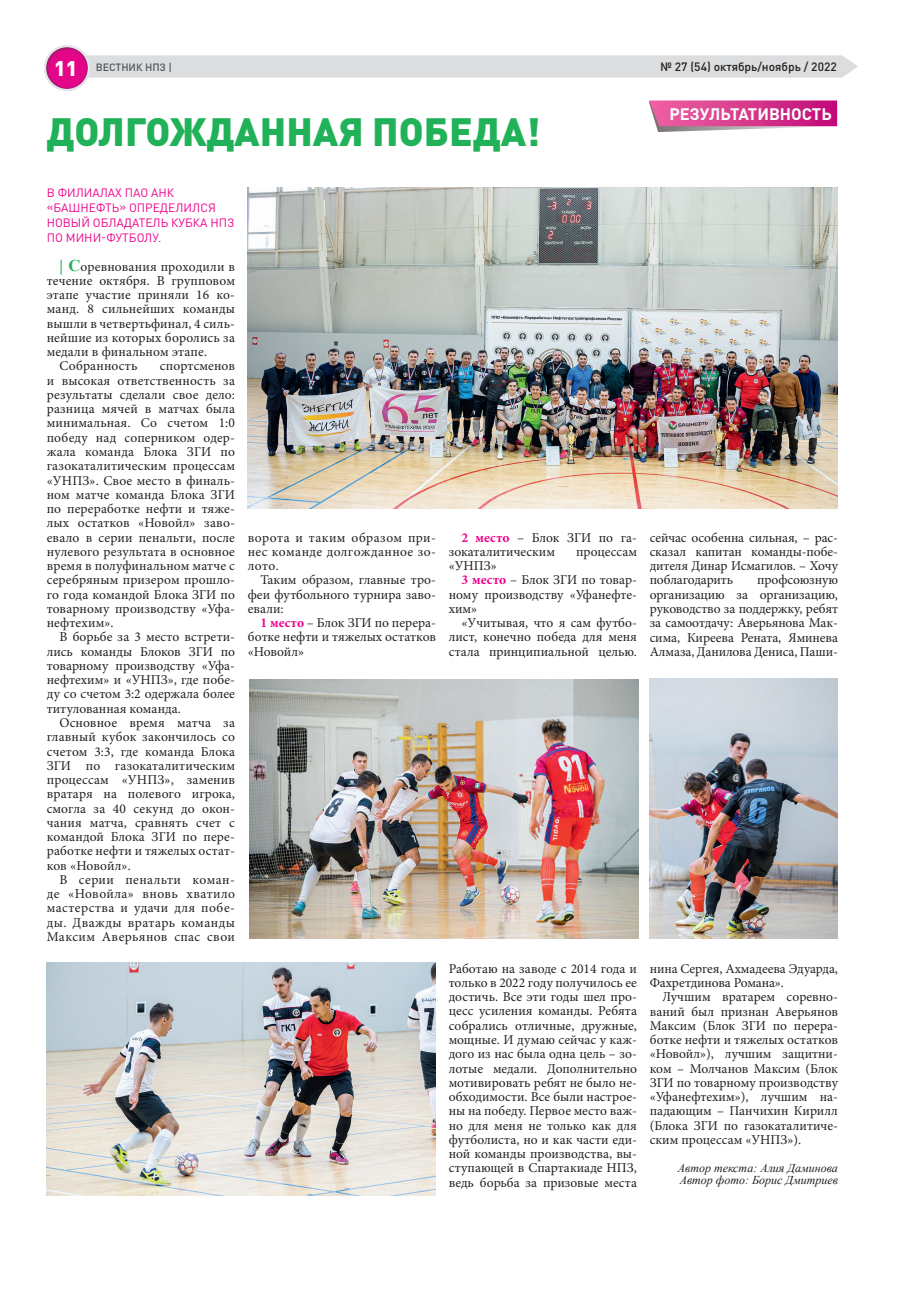
<style>
.page{position:relative;width:906px;height:1289px;background:#fff}
.page>*{position:absolute;margin:0;border:0;box-sizing:border-box;transform-origin:0 0}
.t1{font:900 39px "DIN Pro";color:#21b259}
.t2{font:700 16.5px "DIN Pro";color:#fff}
.t3{font:13.5px/14.2px "Minion Pro";letter-spacing:.005em;color:#231f20;text-align:justify}
.t4{font:12px/15px "DIN Pro";color:#ed028c}
.t5{font:italic 12px/12px "Times New Roman";color:#231f20}
.t6{font:500 12px "DIN Pro";color:#231f20}
.t7{font:500 10.5px "DIN Pro";color:#545557}
.s1{font-weight:900;font-size:21px;color:#fff}
.s2{font-family:"Times New Roman";font-weight:700;font-size:16.5px;color:#21b259}
.s3{font-weight:700;color:#ed028c}
</style>
<div class="page">
<svg style="left:44px;top:45px;width:814px;height:46px"></svg>
<img style="left:248px;top:187px;width:590px;height:321px">
<img style="left:250px;top:679px;width:388px;height:259px">
<img style="left:649px;top:679px;width:189px;height:259px">
<img style="left:47px;top:962px;width:389px;height:233px">
<svg style="left:649px;top:100px;width:189px;height:32px;background:#d65a9c"></svg>
<p class="t7" style="left:54px;top:60px;width:119px"><span class="s1">11</span> ВЕСТНИК НПЗ |</p>
<p class="t6" style="left:660px;top:58px;width:178px">№ 27 (54) октябрь/ноябрь / 2022</p>
<h1 class="t1" style="left:47px;top:105px;width:495px">ДОЛГОЖДАННАЯ ПОБЕДА!</h1>
<p class="t2" style="left:669px;top:102px;width:164px">РЕЗУЛЬТАТИВНОСТЬ</p>
<p class="t4" style="left:47px;top:185px;width:189px">В ФИЛИАЛАХ ПАО АНК «БАШНЕФТЬ» ОПРЕДЕЛИЛСЯ<br>НОВЫЙ ОБЛАДАТЕЛЬ КУБКА НПЗ<br>ПО МИНИ-ФУТБОЛУ.</p>
<p class="t3" style="left:60px;top:259px;width:177px"><span class="s2">| С</span>оревнования проходили в</p>
<p class="t3" style="left:47px;top:273px;width:190px">течение октября. В групповом</p>
<p class="t3" style="left:47px;top:288px;width:190px">этапе участие приняли 16 ко-</p>
<p class="t3" style="left:47px;top:302px;width:190px">манд. 8 сильнейших команды</p>
<p class="t3" style="left:47px;top:316px;width:190px">вышли в четвертьфинал, 4 силь-</p>
<p class="t3" style="left:47px;top:330px;width:190px">нейшие из которых боролись за</p>
<p class="t3" style="left:47px;top:345px;width:162px">медали в финальном этапе.</p>
<p class="t3" style="left:60px;top:359px;width:79px">Собранность</p>
<p class="t3" style="left:47px;top:359px;width:190px;text-indent:113px">спортсменов и высокая ответственность за результаты сделали свое дело: разница мячей в матчах была минимальная. Со счетом 1:0 победу над соперником одер&shy;жала команда Блока ЗГИ по газокаталитическим процессам «УНПЗ». Свое место в финаль&shy;ном матче команда Блока ЗГИ по переработке нефти и тяже&shy;лых остатков «Новойл» заво&shy;евало в серии пенальти, после нулевого результата в основное время в полуфинальном матче с серебряным призером прошло&shy;го года командой Блока ЗГИ по товарному производству «Уфа&shy;нефтехим».</p>
<p class="t3" style="left:47px;top:630px;width:190px;text-indent:13px">В борьбе за 3 место встрети&shy;лись команды Блоков ЗГИ по товарному производству «Уфа&shy;нефтехим» и «УНПЗ», где побе&shy;ду со счетом 3:2 одержала более титулованная команда.</p>
<p class="t3" style="left:47px;top:715px;width:190px;text-indent:13px">Основное время матча за главный кубок закончилось со счетом 3:3, где команда Блока ЗГИ по газокаталитическим процессам «УНПЗ», заменив вратаря на полевого игрока, смогла за 40 секунд до окон&shy;чания матча, сравнять счет с командой Блока ЗГИ по пере&shy;работке нефти и тяжелых остат&shy;ков «Новойл».</p>
<p class="t3" style="left:47px;top:872px;width:190px;text-indent:13px">В серии пенальти коман&shy;де «Новойла» вновь хватило мастерства и удачи для побе&shy;ды. Дважды вратарь команды Максим Аверьянов спас свои</p>
<p class="t3" style="left:248px;top:530px;width:190px">ворота и таким образом при&shy;нес команде долгожданное зо&shy;лото.</p>
<p class="t3" style="left:248px;top:573px;width:190px;text-indent:13px">Таким образом, главные тро&shy;феи футбольного турнира заво&shy;евали:</p>
<p class="t3" style="left:248px;top:615px;width:190px;text-indent:13px"><span class="s3">1 место</span> – Блок ЗГИ по перера&shy;ботке нефти и тяжелых остатков «Новойл»</p>
<p class="t3" style="left:449px;top:530px;width:190px;text-indent:13px"><span class="s3">2 место</span> – Блок ЗГИ по га&shy;зокаталитическим</p>
<p class="t3" style="left:576px;top:544px;width:62px">процессам</p>
<p class="t3" style="left:449px;top:559px;width:50px">«УНПЗ»</p>
<p class="t3" style="left:461px;top:573px;width:177px"><span class="s3">3 место</span> – Блок ЗГИ по товар-</p>
<p class="t3" style="left:449px;top:587px;width:190px">ному производству «Уфанефте-</p>
<p class="t3" style="left:449px;top:601px;width:30px">хим»</p>
<p class="t3" style="left:461px;top:616px;width:177px">«Учитывая, что я сам футбо-</p>
<p class="t3" style="left:449px;top:630px;width:190px">лист, конечно победа для меня</p>
<p class="t3" style="left:449px;top:644px;width:190px">стала принципиальной целью.</p>
<p class="t3" style="left:650px;top:530px;width:190px">сейчас особенна сильная, – рас&shy;сказал капитан команды-побе&shy;дителя Динар Исмагилов. – Хочу поблагодарить</p>
<p class="t3" style="left:650px;top:573px;width:190px;text-indent:107px">профсоюзную организацию за организацию, руководство за поддержку, ребят за самоотдачу: Аверьянова Мак&shy;сима, Киреева Рената, Яминева Алмаза, Данилова Дениса, Паши-</p>
<p class="t3" style="left:449px;top:961px;width:190px">Работаю на заводе с 2014 года и только в 2022 году получилось ее достичь. Все эти годы шел про&shy;цесс усиления команды. Ребята собрались отличные, дружные, мощные. И думаю сейчас у каж&shy;дого из нас была одна цель – зо&shy;лотые медали. Дополнительно мотивировать ребят не было не&shy;обходимости. Все были настрое&shy;ны на победу. Первое место важ&shy;но для меня не только как для футболиста, но и как части еди&shy;ной команды производства, вы&shy;ступающей в Спартакиаде НПЗ, ведь борьба за призовые места</p>
<p class="t3" style="left:649px;top:961px;width:190px">нина Сергея, Ахмадеева Эдуарда,<br>Фахретдинова Романа».</p>
<p class="t3" style="left:649px;top:989px;width:190px;text-indent:13px">Лучшим вратарем соревно&shy;ваний был признан Аверьянов Максим (Блок ЗГИ по перера&shy;ботке нефти и тяжелых остатков «Новойл»), лучшим защитни&shy;ком – Молчанов Максим (Блок ЗГИ по товарному производству «Уфанефтехим»), лучшим на&shy;падающим – Панчихин Кирилл (Блока ЗГИ по газокаталитиче&shy;ским процессам «УНПЗ»).</p>
<p class="t5" style="left:678px;top:1161px;width:162px">Автор текста: Алия Даминова<br>Автор фото: Борис Дмитриев</p>
</div>
